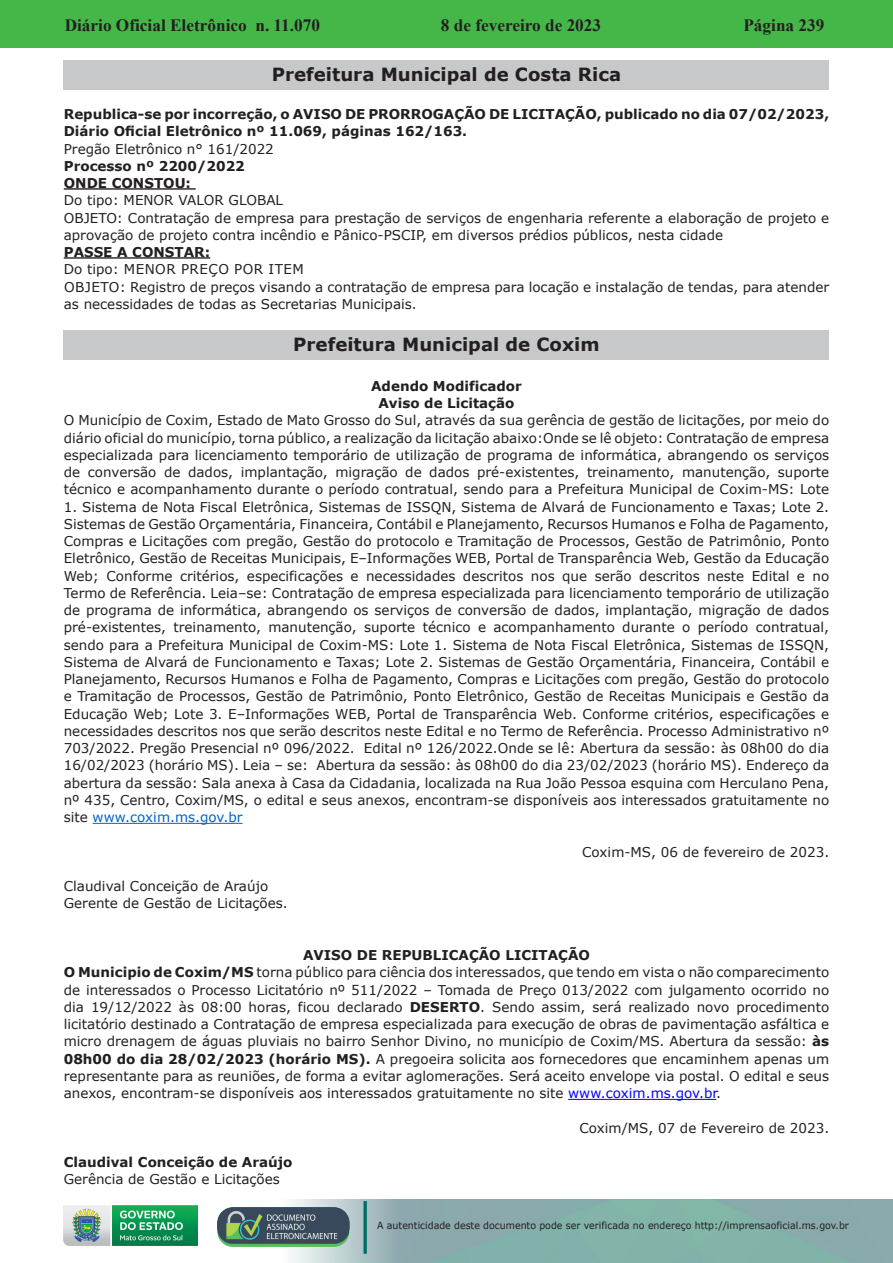
<style>
.page{position:relative;width:893px;height:1263px;background:#fff}
.page>*{position:absolute;margin:0;border:0;box-sizing:border-box;transform-origin:0 0}
.Prefeituras_e_Câmara{font:700 18.15px "Verdana";color:#231f20}
.t1{font:700 17.25px "Times New Roman";color:#231f20}
.Body_Text{font:13.5px/17.2px "Verdana";color:#231f20;text-align:justify}
.Body_Text-2{font:700 13.5px/17.2px "Verdana";color:#231f20}
.Body_Text-3{font:13.5px "Verdana";letter-spacing:.035em;color:#231f20}
.t2{font:9.9px "Verdana";color:#231f20;scale:.95 1}
.s1{color:#0563c1}
.s2{font-weight:700}
.s3{color:#00f}
</style>
<div class="page">
<div style="left:0;top:0;width:893px;height:48px;background:#45b749"></div>
<img style="left:63px;top:1199px;width:830px;height:64px">
<img style="left:364px;top:1202px;width:2px;height:51px">
<img style="left:218px;top:1207px;width:132px;height:39px">
<img style="left:64px;top:1205px;width:134px;height:41px">
<hr style="left:64px;top:188px;width:132px;height:2px;background:#231f20">
<hr style="left:64px;top:257px;width:146px;height:2px;background:#231f20">
<hr style="left:93px;top:823px;width:150px;height:1px;background:#0563c1">
<hr style="left:568px;top:1099px;width:148px;height:1px;background:#00f">
<div style="left:64px;top:60px;width:765px;height:30px;background:#c7c8ca"></div>
<div style="left:64px;top:330px;width:765px;height:30px;background:#c7c8ca"></div>
<p class="t1" style="left:65px;top:13px;width:257px">Diário Oficial Eletrônico n. 11.070</p>
<p class="t1" style="left:441px;top:13px;width:162px">8 de fevereiro de 2023</p>
<p class="t1" style="left:743px;top:13px;width:82px">Página 239</p>
<p class="Prefeituras_e_Câmara" style="left:272px;top:62px;width:351px">Prefeitura Municipal de Costa Rica</p>
<p class="Body_Text-2" style="left:64px;top:105px;width:767px">Republica-se por incorreção, o AVISO DE PRORROGAÇÃO DE LICITAÇÃO, publicado no dia 07/02/2023,<br>Diário Oficial Eletrônico nº 11.069, páginas 162/163.</p>
<p class="Body_Text" style="left:64px;top:140px;width:212px">Pregão Eletrônico n° 161/2022</p>
<p class="Body_Text-2" style="left:64px;top:157px;width:183px">Processo nº 2200/2022</p>
<p class="Body_Text-2" style="left:64px;top:174px;width:129px">ONDE CONSTOU:</p>
<p class="Body_Text" style="left:64px;top:192px;width:221px">Do tipo: MENOR VALOR GLOBAL</p>
<p class="Body_Text" style="left:64px;top:209px;width:767px">OBJETO: Contratação de empresa para prestação de serviços de engenharia referente a elaboração de projeto e aprovação de projeto contra incêndio e Pânico-PSCIP, em diversos prédios públicos, nesta cidade</p>
<p class="Body_Text-2" style="left:64px;top:243px;width:148px">PASSE A CONSTAR:</p>
<p class="Body_Text-3" style="left:64px;top:260px;width:242px">Do tipo: MENOR PREÇO POR ITEM</p>
<p class="Body_Text" style="left:64px;top:278px;width:767px">OBJETO: Registro de preços visando a contratação de empresa para locação e instalação de tendas, para atender as necessidades de todas as Secretarias Municipais.</p>
<p class="Prefeituras_e_Câmara" style="left:293px;top:332px;width:308px">Prefeitura Municipal de Coxim</p>
<p class="Body_Text-2" style="left:371px;top:377px;width:152px">Adendo Modificador</p>
<p class="Body_Text-2" style="left:378px;top:394px;width:137px">Aviso de Licitação</p>
<p class="Body_Text" style="left:64px;top:412px;width:767px">O Município de Coxim, Estado de Mato Grosso do Sul, através da sua gerência de gestão de licitações, por meio do diário oficial do município, torna público, a realização da licitação abaixo:Onde se lê objeto: Contratação de empresa especializada para licenciamento temporário de utilização de programa de informática, abrangendo os serviços de conversão de dados, implantação, migração de dados pré-existentes, treinamento, manutenção, suporte técnico e acompanhamento durante o período contratual, sendo para a Prefeitura Municipal de Coxim-MS: Lote</p>
<p class="Body_Text" style="left:64px;top:498px;width:767px">1. Sistema de Nota Fiscal Eletrônica, Sistemas de ISSQN, Sistema de Alvará de Funcionamento e Taxas; Lote 2.<br>Sistemas de Gestão Orçamentária, Financeira, Contábil e Planejamento, Recursos Humanos e Folha de Pagamento, Compras e Licitações com pregão, Gestão do protocolo e Tramitação de Processos, Gestão de Patrimônio, Ponto Eletrônico, Gestão de Receitas Municipais, E–Informações WEB, Portal de Transparência Web, Gestão da Educação Web; Conforme critérios, especificações e necessidades descritos nos que serão descritos neste Edital e no Termo de Referência. Leia–se: Contratação de empresa especializada para licenciamento temporário de utilização de programa de informática, abrangendo os serviços de conversão de dados, implantação, migração de dados pré-existentes, treinamento, manutenção, suporte técnico e acompanhamento durante o período contratual, sendo para a Prefeitura Municipal de Coxim-MS: Lote 1. Sistema de Nota Fiscal Eletrônica, Sistemas de ISSQN, Sistema de Alvará de Funcionamento e Taxas; Lote 2. Sistemas de Gestão Orçamentária, Financeira, Contábil e Planejamento, Recursos Humanos e Folha de Pagamento, Compras e Licitações com pregão, Gestão do protocolo e Tramitação de Processos, Gestão de Patrimônio, Ponto Eletrônico, Gestão de Receitas Municipais e Gestão da Educação Web; Lote 3. E–Informações WEB, Portal de Transparência Web. Conforme critérios, especificações e necessidades descritos nos que serão descritos neste Edital e no Termo de Referência. Processo Administrativo nº 703/2022. Pregão Presencial nº 096/2022. Edital nº 126/2022.Onde se lê: Abertura da sessão: às 08h00 do dia 16/02/2023 (horário MS). Leia – se: Abertura da sessão: às 08h00 do dia 23/02/2023 (horário MS). Endereço da abertura da sessão: Sala anexa à Casa da Cidadania, localizada na Rua João Pessoa esquina com Herculano Pena, nº 435, Centro, Coxim/MS, o edital e seus anexos, encontram-se disponíveis aos interessados gratuitamente no site <span class="s1">www.coxim.ms.gov.br</span></p>
<p class="Body_Text" style="left:582px;top:843px;width:249px">Coxim-MS, 06 de fevereiro de 2023.</p>
<p class="Body_Text" style="left:64px;top:877px;width:206px">Claudival Conceição de Araújo</p>
<p class="Body_Text" style="left:64px;top:895px;width:225px">Gerente de Gestão de Licitações.</p>
<p class="Body_Text-2" style="left:303px;top:946px;width:288px">AVISO DE REPUBLICAÇÃO LICITAÇÃO</p>
<p class="Body_Text" style="left:64px;top:964px;width:767px"><span class="s2">O Municipio de Coxim/MS</span> torna público para ciência dos interessados, que tendo em vista o não comparecimento de interessados o Processo Licitatório nº 511/2022 – Tomada de Preço 013/2022 com julgamento ocorrido no dia 19/12/2022 às 08:00 horas, ficou declarado <span class="s2">DESERTO</span>. Sendo assim, será realizado novo procedimento licitatório destinado a Contratação de empresa especializada para execução de obras de pavimentação asfáltica e micro drenagem de águas pluviais no bairro Senhor Divino, no município de Coxim/MS. Abertura da sessão: <span class="s2">às 08h00 do dia 28/02/2023 (horário MS).</span> A pregoeira solicita aos fornecedores que encaminhem apenas um representante para as reuniões, de forma a evitar aglomerações. Será aceito envelope via postal. O edital e seus anexos, encontram-se disponíveis aos interessados gratuitamente no site <span class="s3">www.coxim.ms.gov.br</span>.</p>
<p class="Body_Text" style="left:579px;top:1119px;width:251px">Coxim/MS, 07 de Fevereiro de 2023.</p>
<p class="Body_Text-2" style="left:64px;top:1153px;width:230px">Claudival Conceição de Araújo</p>
<p class="Body_Text" style="left:64px;top:1171px;width:218px">Gerência de Gestão e Licitações</p>
<p class="t2" style="left:377px;top:1219px;width:498px">A autenticidade deste documento pode ser verificada no endereço http://imprensaoficial.ms.gov.br</p>
</div>
